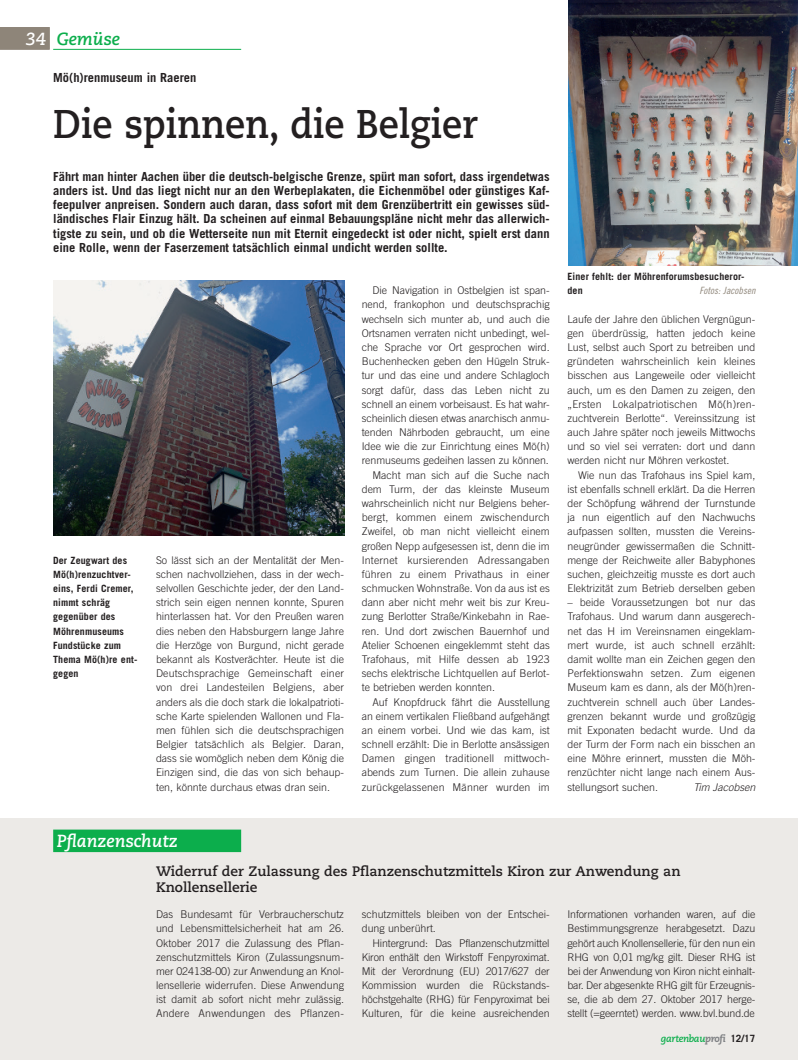
<style>
.page{position:relative;width:798px;height:1060px;background:#fff}
.page>*{position:absolute;margin:0;border:0;box-sizing:border-box;transform-origin:0 0}
.u1{font:700 40px "Caecilia LT";color:#231f20;scale:.9 1}
.t1{font:italic 700 17.5px "Caecilia LT";color:#fff}
.t2{font:italic 700 17.5px "Caecilia LT";color:#0cae4c}
.zu{font:700 13.75px/16.5px "Caecilia LT";color:#231f20}
.dz_vs{font:700 12.5px/14.1px "Trade Gothic LT";color:#231f20;text-align:justify}
.Normal1{font:300 10.62px/14.1px "Trade Gothic LT";color:#231f20;text-align:justify}
.t3{font:italic 300 10.62px "Trade Gothic LT";color:#231f20}
.bu{font:700 10px/14.1px "Trade Gothic LT";letter-spacing:.01em;color:#231f20}
.t4{font:italic 700 10px "Caecilia LT";letter-spacing:-.035em;color:#0cae4c}
.bu-2{font:10px "Trade Gothic LT Cond Eighteen Obl";letter-spacing:.01em;color:#8e8579}
.s1{font-weight:800;color:#808285}
.s2{font-family:"Trade Gothic LT";font-style:normal;color:#231f20}
</style>
<div class="page">
<hr style="left:797px;top:0;width:1px;height:1059px;background:#eceae7">
<hr style="left:53px;top:49px;width:188px;height:1px;background:#0cae4c">
<div style="left:0;top:27px;width:50px;height:23px;background:#8e8579"></div>
<div style="left:0;top:819px;width:797px;height:240px;background:#eceae7"></div>
<div style="left:53px;top:829px;width:188px;height:23px;background:#0cae4c"></div>
<img style="left:53px;top:280px;width:291px;height:255px">
<img style="left:568px;top:0;width:229px;height:266px">
<p class="t1" style="left:25px;top:29px;width:22px">34</p>
<p class="t2" style="left:57px;top:29px;width:65px">Gemüse</p>
<p class="dz_vs" style="left:53px;top:70px;width:145px">Mö(h)renmuseum in Raeren</p>
<p class="u1" style="left:53px;top:101px;width:473px">Die spinnen, die Belgier</p>
<p class="dz_vs" style="left:53px;top:169px;width:498px">Fährt man hinter Aachen über die deutsch-belgische Grenze, spürt man sofort, dass irgendetwas anders ist. Und das liegt nicht nur an den Werbeplakaten, die Eichenmöbel oder günstiges Kaf&shy;feepulver anpreisen. Sondern auch daran, dass sofort mit dem Grenzübertritt ein gewisses süd&shy;ländisches Flair Einzug hält. Da scheinen auf einmal Bebauungspläne nicht mehr das allerwich&shy;tigste zu sein, und ob die Wetterseite nun mit Eternit eingedeckt ist oder nicht, spielt erst dann eine Rolle, wenn der Faserzement tatsächlich einmal undicht werden sollte.</p>
<p class="bu" style="left:53px;top:553px;width:86px">Der Zeugwart des<br>Mö(h)renzuchtver&shy;eins, Ferdi Cremer, nimmt schräg gegenüber des<br>Möhrenmuseums<br>Fundstücke zum<br>Thema Mö(h)re ent&shy;gegen</p>
<p class="Normal1" style="left:156px;top:552px;width:189px">So lässt sich an der Mentalität der Men&shy;schen nachvollziehen, dass in der wech&shy;selvollen Geschichte jeder, der den Land&shy;strich sein eigen nennen konnte, Spuren hinterlassen hat. Vor den Preußen waren dies neben den Habsburgern lange Jahre die Herzöge von Burgund, nicht gerade bekannt als Kostverächter. Heute ist die Deutschsprachige Gemeinschaft einer von drei Landesteilen Belgiens, aber anders als die doch stark die lokalpatrioti&shy;sche Karte spielenden Wallonen und Fla&shy;men fühlen sich die deutschsprachigen Belgier tatsächlich als Belgier. Daran, dass sie womöglich neben dem König die Einzigen sind, die das von sich behaup&shy;ten, könnte durchaus etwas dran sein.</p>
<p class="t1" style="left:57px;top:831px;width:122px">Pflanzenschutz</p>
<p class="Normal1" style="left:361px;top:283px;width:189px;text-indent:11px">Die Navigation in Ostbelgien ist span&shy;nend, frankophon und deutschsprachig wechseln sich munter ab, und auch die Ortsnamen verraten nicht unbedingt, wel&shy;che Sprache vor Ort gesprochen wird.<br>Buchenhecken geben den Hügeln Struk&shy;tur und das eine und andere Schlagloch sorgt dafür, dass das Leben nicht zu schnell an einem vorbeisaust. Es hat wahr&shy;scheinlich diesen etwas anarchisch anmu&shy;tenden Nährboden gebraucht, um eine Idee wie die zur Einrichtung eines Mö(h) renmuseums gedeihen lassen zu können.</p>
<p class="Normal1" style="left:361px;top:467px;width:189px;text-indent:11px">Macht man sich auf die Suche nach dem Turm, der das kleinste Museum wahrscheinlich nicht nur Belgiens beher&shy;bergt, kommen einem zwischendurch Zweifel, ob man nicht vielleicht einem großen Nepp aufgesessen ist, denn die im Internet kursierenden Adressangaben führen zu einem Privathaus in einer schmucken Wohnstraße. Von da aus ist es dann aber nicht mehr weit bis zur Kreu&shy;zung Berlotter Straße/Kinkebahn in Rae&shy;ren. Und dort zwischen Bauernhof und Atelier Schoenen eingeklemmt steht das Trafohaus, mit Hilfe dessen ab 1923 sechs elektrische Lichtquellen auf Berlot&shy;te betrieben werden konnten.</p>
<p class="Normal1" style="left:361px;top:694px;width:189px;text-indent:11px">Auf Knopfdruck fährt die Ausstellung an einem vertikalen Fließband aufgehängt an einem vorbei. Und wie das kam, ist schnell erzählt: Die in Berlotte ansässigen Damen gingen traditionell mittwoch&shy;abends zum Turnen. Die allein zuhause zurückgelassenen Männer wurden im</p>
<p class="bu" style="left:567px;top:269px;width:179px">Einer fehlt: der Möhrenforumsbesucheror&shy;den</p>
<p class="bu-2" style="left:699px;top:285px;width:57px">Fotos: Jacobsen</p>
<p class="Normal1" style="left:567px;top:311px;width:189px">Laufe der Jahre den üblichen Vergnügun&shy;gen überdrüssig, hatten jedoch keine Lust, selbst auch Sport zu betreiben und gründeten wahrscheinlich kein kleines bisschen aus Langeweile oder vielleicht auch, um es den Damen zu zeigen, den „Ersten Lokalpatriotischen Mö(h)ren&shy;zuchtverein Berlotte“. Vereinssitzung ist auch Jahre später noch jeweils Mittwochs und so viel sei verraten: dort und dann werden nicht nur Möhren verkostet.</p>
<p class="Normal1" style="left:567px;top:467px;width:189px;text-indent:11px">Wie nun das Trafohaus ins Spiel kam, ist ebenfalls schnell erklärt. Da die Herren der Schöpfung während der Turnstunde ja nun eigentlich auf den Nachwuchs aufpassen sollten, mussten die Vereins&shy;neugründer gewissermaßen die Schnitt&shy;menge der Reichweite aller Babyphones suchen, gleichzeitig musste es dort auch Elektrizität zum Betrieb derselben geben</p>
<p class="Normal1" style="left:567px;top:595px;width:189px">– beide Voraussetzungen bot nur das Trafohaus. Und warum dann ausgerech&shy;net das H im Vereinsnamen eingeklam&shy;mert wurde, ist auch schnell erzählt: damit wollte man ein Zeichen gegen den Perfektionswahn setzen. Zum eigenen Museum kam es dann, als der Mö(h)ren&shy;zuchtverein schnell auch über Landes&shy;grenzen bekannt wurde und großzügig mit Exponaten bedacht wurde. Und da der Turm der Form nach ein bisschen an eine Möhre erinnert, mussten die Möh&shy;renzüchter nicht lange nach einem Aus&shy;stellungsort suchen.</p>
<p class="t3" style="left:693px;top:780px;width:63px">Tim Jacobsen</p>
<p class="zu" style="left:156px;top:862px;width:526px">Widerruf der Zulassung des Pflanzenschutzmittels Kiron zur Anwendung an<br>Knollensellerie</p>
<p class="Normal1" style="left:156px;top:907px;width:189px">Das Bundesamt für Verbraucherschutz und Lebensmittelsicherheit hat am 26.<br>Oktober 2017 die Zulassung des Pflan&shy;zenschutzmittels Kiron (Zulassungsnum&shy;mer 024138-00) zur Anwendung an Knol&shy;lensellerie widerrufen. Diese Anwendung ist damit ab sofort nicht mehr zulässig.<br>Andere Anwendungen des Pflanzen-</p>
<p class="Normal1" style="left:361px;top:907px;width:189px">schutzmittels bleiben von der Entschei&shy;dung unberührt.</p>
<p class="Normal1" style="left:567px;top:907px;width:189px">Informationen vorhanden waren, auf die Bestimmungsgrenze herabgesetzt. Dazu gehört auch Knollensellerie, für den nun ein RHG von 0,01 mg/kg gilt. Dieser RHG ist bei der Anwendung von Kiron nicht einhalt&shy;bar. Der abgesenkte RHG gilt für Erzeugnis&shy;se, die ab dem 27. Oktober 2017 herge&shy;stellt (=geerntet) werden. www.bvl.bund.de</p>
<p class="Normal1" style="left:361px;top:935px;width:189px;text-indent:11px">Hintergrund: Das Pflanzenschutzmittel Kiron enthält den Wirkstoff Fenpyroximat.<br>Mit der Verordnung (EU) 2017/627 der Kommission wurden die Rückstands&shy;höchstgehalte (RHG) für Fenpyroximat bei Kulturen, für die keine ausreichenden</p>
<p class="t4" style="left:660px;top:1032px;width:96px">gartenbau<span class="s1">profi</span> <span class="s2">12/17</span></p>
</div>
